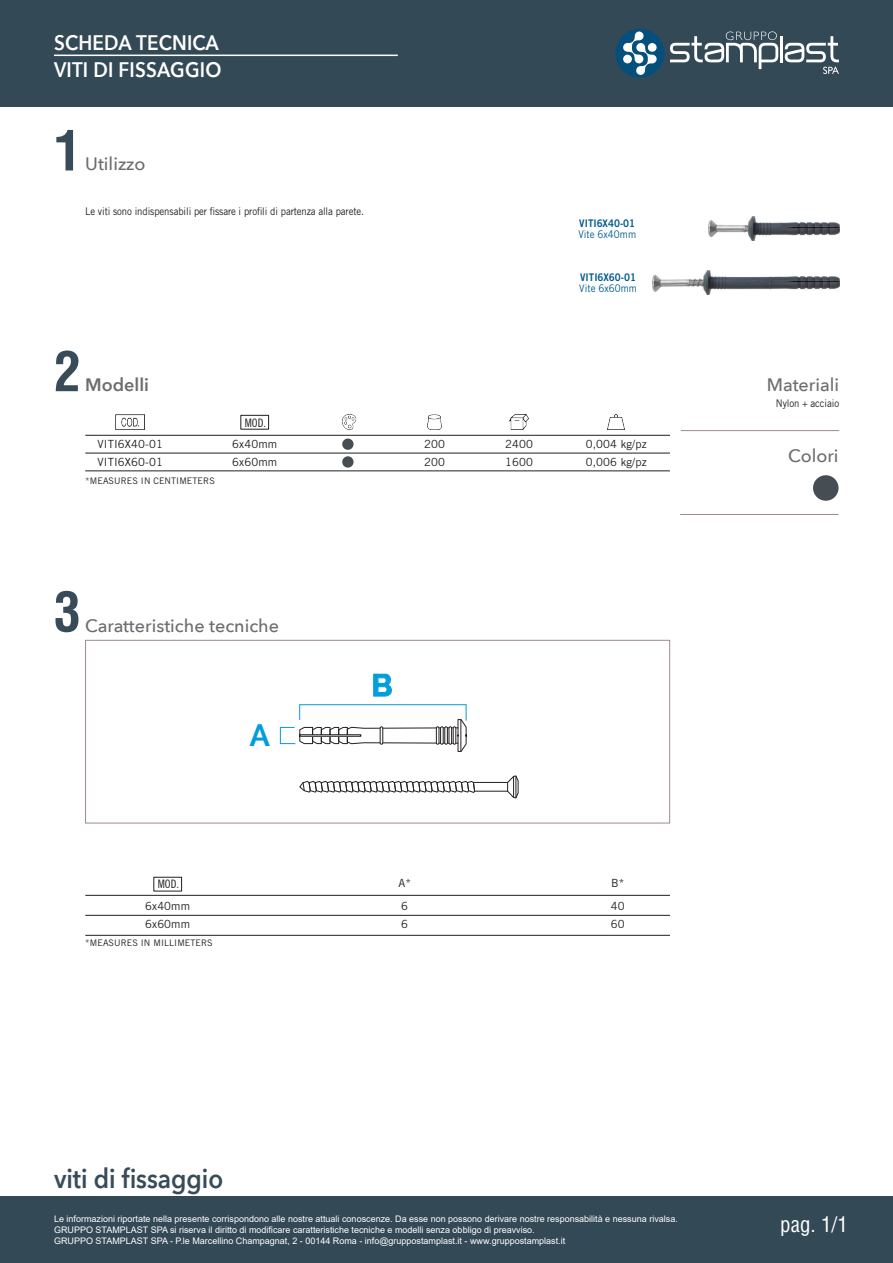
<style>
.page{position:relative;width:893px;height:1263px;background:#fff}
.page>*{position:absolute;margin:0;border:0;box-sizing:border-box;transform-origin:0 0}
.t1{font:700 condensed 54px "Helvetica CE";color:#384b59}
.t2{font:700 30.9px "Raleway";color:#009fda}
.t3{font:700 30.75px "Raleway";color:#009fda}
.t4{font:600 27px "Avenir Next";color:#384b59;scale:.9 1}
.t5{font:600 21px "Avenir Next";letter-spacing:.01em;color:#fff;scale:.9 1}
.t6{font:condensed 21px "Helvetica";color:#fff}
.t7{font:500 18px "Avenir Next";color:#6c6d70}
.t8{font:600 18px "Avenir Next";color:#6c6d70}
.t9{font:11.7px "Trade Gothic LT Std Cn 18";color:#231f20}
.Contenuto_Catalogo{font:11.25px "Trade Gothic LT Std";letter-spacing:.01em;color:#231f20}
.t10{font:10.5px "Trade Gothic LT Std";letter-spacing:-.01em;color:#231f20;scale:.91 1}
.t11{font:10.5px "Trade Gothic LT Std Bd 2";color:#005b8d;scale:.93 1}
.t12{font:10.5px "Trade Gothic LT Std";color:#005b8d;scale:.93 1}
.t13{font:9px "Arial";color:#fff}
.Contenuto_Catalogo-2{font:9px "Trade Gothic LT Std";letter-spacing:.01em;color:#231f20}
</style>
<div class="page">
<div style="left:0;top:1197px;width:893px;height:66px;background:#334956"></div>
<div style="left:0;top:0;width:893px;height:106px;background:#334956"></div>
<div style="left:615px;top:29px;width:49px;height:49px;background:#054f7d;border-radius:50%"></div>
<hr style="left:780px;top:36px;width:3px;height:26px;background:#fff">
<svg style="left:670px;top:31px;width:108px;height:38px"></svg>
<svg style="left:623px;top:31px;width:34px;height:44px"></svg>
<div style="left:648px;top:43px;width:9px;height:9px;background:#fff;border-radius:50%"></div>
<div style="left:623px;top:55px;width:9px;height:8px;background:#fff;border-radius:50%"></div>
<svg style="left:785px;top:36px;width:54px;height:38px"></svg>
<hr style="left:54px;top:55px;width:344px;height:1px;background:#fff">
<div style="left:85px;top:640px;width:585px;height:183px;border:1px solid #9d8b89"></div>
<hr style="left:680px;top:514px;width:158px;height:1px;background:#9d8b89">
<hr style="left:681px;top:430px;width:158px;height:1px;background:#9d8b89">
<hr style="left:85px;top:435px;width:585px;height:1px;background:#231f20">
<hr style="left:85px;top:453px;width:585px;height:1px;background:#231f20">
<hr style="left:85px;top:471px;width:585px;height:1px;background:#231f20">
<hr style="left:85px;top:915px;width:585px;height:1px;background:#231f20">
<hr style="left:85px;top:935px;width:585px;height:1px;background:#231f20">
<hr style="left:85px;top:895px;width:585px;height:1px;background:#231f20">
<div style="left:813px;top:475px;width:25px;height:26px;background:#464d53;border-radius:50%"></div>
<div style="left:342px;top:438px;width:12px;height:12px;background:#464d53;border-radius:50%"></div>
<div style="left:342px;top:456px;width:12px;height:12px;background:#464d53;border-radius:50%"></div>
<img style="left:652px;top:270px;width:187px;height:25px">
<img style="left:709px;top:217px;width:130px;height:24px">
<img style="left:116px;top:415px;width:29px;height:15px">
<div style="left:240px;top:415px;width:29px;height:15px;border:1px solid #231f20"></div>
<img style="left:342px;top:415px;width:14px;height:15px">
<img style="left:428px;top:415px;width:14px;height:15px">
<img style="left:509px;top:415px;width:20px;height:15px">
<img style="left:608px;top:415px;width:17px;height:15px">
<svg style="left:299px;top:775px;width:220px;height:24px"></svg>
<svg style="left:373px;top:674px;width:19px;height:23px"></svg>
<svg style="left:280px;top:704px;width:187px;height:48px"></svg>
<div style="left:153px;top:877px;width:29px;height:14px;border:1px solid #231f20"></div>
<p class="t5" style="left:54px;top:24px;width:185px">SCHEDA TECNICA</p>
<p class="t5" style="left:54px;top:51px;width:188px">VITI DI FISSAGGIO</p>
<p class="t1" style="left:54px;top:117px;width:28px">1</p>
<p class="t7" style="left:85px;top:149px;width:62px">Utilizzo</p>
<p class="t10" style="left:85px;top:204px;width:308px">Le viti sono indispensabili per fissare i profili di partenza alla parete.</p>
<p class="t1" style="left:54px;top:338px;width:28px">2</p>
<p class="t8" style="left:85px;top:369px;width:65px">Modelli</p>
<p class="t9" style="left:245px;top:415px;width:23px">MOD.</p>
<p class="t11" style="left:579px;top:217px;width:62px">VITI6X40-01</p>
<p class="t12" style="left:578px;top:228px;width:64px">Vite 6x40mm</p>
<p class="t11" style="left:580px;top:271px;width:62px">VITI6X60-01</p>
<p class="t12" style="left:579px;top:282px;width:64px">Vite 6x60mm</p>
<p class="Contenuto_Catalogo" style="left:97px;top:437px;width:67px">VITI6X40-01</p>
<p class="Contenuto_Catalogo" style="left:232px;top:437px;width:46px">6x40mm</p>
<p class="Contenuto_Catalogo" style="left:424px;top:437px;width:22px">200</p>
<p class="Contenuto_Catalogo" style="left:505px;top:437px;width:29px">2400</p>
<p class="Contenuto_Catalogo" style="left:586px;top:437px;width:63px">0,004 kg/pz</p>
<p class="Contenuto_Catalogo" style="left:97px;top:455px;width:67px">VITI6X60-01</p>
<p class="Contenuto_Catalogo" style="left:232px;top:455px;width:46px">6x60mm</p>
<p class="Contenuto_Catalogo" style="left:424px;top:455px;width:22px">200</p>
<p class="Contenuto_Catalogo" style="left:505px;top:455px;width:29px">1600</p>
<p class="Contenuto_Catalogo" style="left:586px;top:455px;width:63px">0,006 kg/pz</p>
<p class="Contenuto_Catalogo-2" style="left:85px;top:475px;width:131px">*MEASURES IN CENTIMETERS</p>
<p class="t1" style="left:54px;top:578px;width:28px">3</p>
<p class="t7" style="left:85px;top:610px;width:195px">Caratteristiche tecniche</p>
<p class="t3" style="left:249px;top:717px;width:22px">A</p>
<p class="t2" style="left:371px;top:668px;width:23px">B</p>
<p class="t9" style="left:158px;top:877px;width:23px">MOD.</p>
<p class="Contenuto_Catalogo" style="left:398px;top:876px;width:14px">A*</p>
<p class="Contenuto_Catalogo" style="left:611px;top:876px;width:15px">B*</p>
<p class="Contenuto_Catalogo" style="left:145px;top:899px;width:46px">6x40mm</p>
<p class="Contenuto_Catalogo" style="left:401px;top:899px;width:8px">6</p>
<p class="Contenuto_Catalogo" style="left:611px;top:899px;width:15px">40</p>
<p class="Contenuto_Catalogo" style="left:145px;top:917px;width:46px">6x60mm</p>
<p class="Contenuto_Catalogo" style="left:401px;top:917px;width:8px">6</p>
<p class="Contenuto_Catalogo" style="left:611px;top:917px;width:15px">60</p>
<p class="Contenuto_Catalogo-2" style="left:85px;top:937px;width:129px">*MEASURES IN MILLIMETERS</p>
<p class="t4" style="left:54px;top:1155px;width:190px">viti di fissaggio</p>
<p class="t13" style="left:54px;top:1213px;width:625px">Le informazioni riportate nella presente corrispondono alle nostre attuali conoscenze. Da esse non possono derivare nostre responsabilità e nessuna rivalsa.</p>
<p class="t13" style="left:54px;top:1224px;width:482px">GRUPPO STAMPLAST SPA si riserva il diritto di modificare caratteristiche tecniche e modelli senza obbligo di preavviso.</p>
<p class="t13" style="left:54px;top:1235px;width:513px">GRUPPO STAMPLAST SPA - P.le Marcellino Champagnat, 2 - 00144 Roma - info@gruppostamplast.it - www.gruppostamplast.it</p>
<p class="t7" style="left:767px;top:370px;width:74px">Materiali</p>
<p class="t10" style="left:776px;top:397px;width:71px">Nylon + acciaio</p>
<p class="t7" style="left:788px;top:440px;width:52px">Colori</p>
<p class="t6" style="left:780px;top:1211px;width:69px">pag. 1/1</p>
</div>
